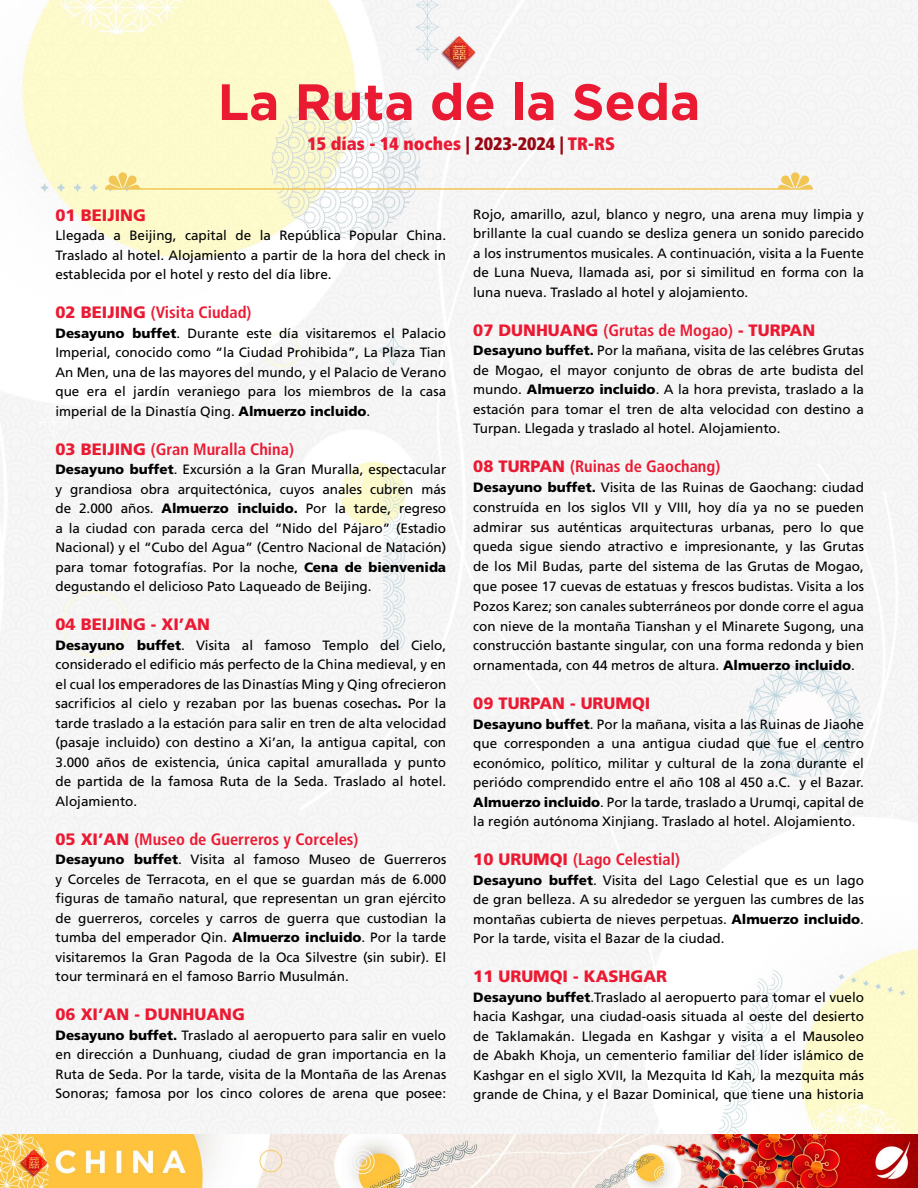
<style>
.page{position:relative;width:918px;height:1188px;background:#fff}
.page>*{position:absolute;margin:0;border:0;box-sizing:border-box;transform-origin:0 0}
.t1{font:700 51px "Gotham";color:#eb1a33}
.t2{font:900 condensed 18px "Frutiger";color:#eb1a33}
.t3{font:700 condensed 16.5px "Frutiger";color:#eb1a33}
.t4{font:900 16.5px "Frutiger";color:#eb1a33}
.t5{font:13.5px/19.5px "Frutiger";color:#000;text-align:justify}
.s1{color:#980713}
.s2{font-weight:900;font-stretch:normal}
.s3{font-weight:900}
.s4{font-weight:700;font-stretch:condensed}
</style>
<div class="page">
<img style="left:0;top:1181px;width:918px;height:7px">
<img style="left:0;top:0;width:918px;height:1181px">
<svg style="left:791px;top:172px;width:9px;height:17px"></svg>
<svg style="left:778px;top:175px;width:35px;height:13px"></svg>
<div style="left:119px;top:172px;width:8px;height:17px;background:#f2c655;border-radius:4px"></div>
<svg style="left:105px;top:175px;width:35px;height:13px"></svg>
<hr style="left:105px;top:188px;width:708px;height:2px;background:#f2c655">
<h1 class="t1" style="left:218px;top:72px;width:484px">La Ruta de la Seda</h1>
<h2 class="t2" style="left:307px;top:133px;width:309px">15 días - 14 noches <span class="s1">| 2023-2024 |</span> TR-RS</h2>
<p class="t4" style="left:56px;top:205px;width:92px">01 BEIJING</p>
<p class="t5" style="left:56px;top:226px;width:392px">Llegada a Beijing, capital de la República Popular China.<br>Traslado al hotel. Alojamiento a partir de la hora del check in establecida por el hotel y resto del día libre.</p>
<p class="t3" style="left:56px;top:303px;width:197px"><span class="s2">02 BEIJING</span> (Visita Ciudad)</p>
<p class="t5" style="left:56px;top:323px;width:392px"><span class="s3">Desayuno buffet</span>. Durante este día visitaremos el Palacio Imperial, conocido como “la Ciudad Prohibida”, La Plaza Tian An Men, una de las mayores del mundo, y el Palacio de Verano que era el jardín veraniego para los miembros de la casa imperial de la Dinastía Qing. <span class="s3">Almuerzo incluido</span>.</p>
<p class="t3" style="left:56px;top:439px;width:240px"><span class="s2">03 BEIJING</span> (Gran Muralla China)</p>
<p class="t5" style="left:56px;top:460px;width:392px"><span class="s3">Desayuno buffet</span>. Excursión a la Gran Muralla, espectacular y grandiosa obra arquitectónica, cuyos anales cubren más de 2.000 años. <span class="s3">Almuerzo incluido.</span> Por la tarde, regreso a la ciudad con parada cerca del “Nido del Pájaro” (Estadio Nacional) y el “Cubo del Agua” (Centro Nacional de Natación) para tomar fotografías. Por la noche, <span class="s3">Cena de bienvenida </span>degustando el delicioso Pato Laqueado de Beijing.</p>
<p class="t4" style="left:56px;top:615px;width:156px">04 BEIJING - XI’AN</p>
<p class="t5" style="left:56px;top:635px;width:392px"><span class="s3">Desayuno buffet</span>. Visita al famoso Templo del Cielo, considerado el edificio más perfecto de la China medieval, y en el cual los emperadores de las Dinastías Ming y Qing ofrecieron sacrificios al cielo y rezaban por las buenas cosechas<span class="s3">.</span> Por la tarde traslado a la estación para salir en tren de alta velocidad (pasaje incluido) con destino a Xi’an, la antigua capital, con 3.000 años de existencia, única capital amurallada y punto de partida de la famosa Ruta de la Seda. Traslado al hotel.<br>Alojamiento.</p>
<p class="t3" style="left:56px;top:829px;width:305px"><span class="s2">05 XI’AN</span> (Museo de Guerreros y Corceles)</p>
<p class="t5" style="left:56px;top:850px;width:392px"><span class="s3">Desayuno buffet</span>. Visita al famoso Museo de Guerreros y Corceles de Terracota, en el que se guardan más de 6.000 figuras de tamaño natural, que representan un gran ejército de guerreros, corceles y carros de guerra que custodian la tumba del emperador Qin. <span class="s3">Almuerzo incluido</span>. Por la tarde visitaremos la Gran Pagoda de la Oca Silvestre (sin subir). El tour terminará en el famoso Barrio Musulmán.</p>
<p class="t4" style="left:56px;top:1005px;width:191px">06 XI’AN - DUNHUANG</p>
<p class="t5" style="left:56px;top:1025px;width:392px"><span class="s3">Desayuno buffet.</span> Traslado al aeropuerto para salir en vuelo en dirección a Dunhuang, ciudad de gran importancia en la Ruta de Seda. Por la tarde, visita de la Montaña de las Arenas Sonoras; famosa por los cinco colores de arena que posee:</p>
<p class="t5" style="left:473px;top:204px;width:392px">Rojo, amarillo, azul, blanco y negro, una arena muy limpia y brillante la cual cuando se desliza genera un sonido parecido a los instrumentos musicales. A continuación, visita a la Fuente de Luna Nueva, llamada asi, por si similitud en forma con la luna nueva. Traslado al hotel y alojamiento.</p>
<p class="t4" style="left:473px;top:320px;width:344px">07 DUNHUANG <span class="s4">(Grutas de Mogao)</span> - TURPAN</p>
<p class="t5" style="left:473px;top:341px;width:392px"><span class="s3">Desayuno buffet.</span> Por la mañana, visita de las celébres Grutas de Mogao, el mayor conjunto de obras de arte budista del mundo. <span class="s3">Almuerzo incluido</span>. A la hora prevista, traslado a la estación para tomar el tren de alta velocidad con destino a Turpan. Llegada y traslado al hotel. Alojamiento.</p>
<p class="t3" style="left:473px;top:457px;width:249px"><span class="s2">08 TURPAN</span> (Ruinas de Gaochang)</p>
<p class="t5" style="left:473px;top:477px;width:392px"><span class="s3">Desayuno buffet.</span> Visita de las Ruinas de Gaochang: ciudad construída en los siglos VII y VIII, hoy día ya no se pueden admirar sus auténticas arquitecturas urbanas, pero lo que queda sigue siendo atractivo e impresionante, y las Grutas de los Mil Budas, parte del sistema de las Grutas de Mogao, que posee 17 cuevas de estatuas y frescos budistas. Visita a los Pozos Karez; son canales subterráneos por donde corre el agua con nieve de la montaña Tianshan y el Minarete Sugong, una construcción bastante singular, con una forma redonda y bien ornamentada, con 44 metros de altura. <span class="s3">Almuerzo incluido</span>.</p>
<p class="t4" style="left:473px;top:693px;width:179px">09 TURPAN - URUMQI</p>
<p class="t5" style="left:473px;top:714px;width:392px"><span class="s3">Desayuno buffet</span>. Por la mañana, visita a las Ruinas de Jiaohe que corresponden a una antigua ciudad que fue el centro económico, político, militar y cultural de la zona durante el periódo comprendido entre el año 108 al 450 a.C. y el Bazar.<br><span class="s3">Almuerzo incluido</span>. Por la tarde, traslado a Urumqi, capital de la región autónoma Xinjiang. Traslado al hotel. Alojamiento.</p>
<p class="t3" style="left:473px;top:850px;width:208px"><span class="s2">10 URUMQI</span> (Lago Celestial)</p>
<p class="t5" style="left:473px;top:870px;width:392px"><span class="s3">Desayuno buffet</span>. Visita del Lago Celestial que es un lago de gran belleza. A su alrededor se yerguen las cumbres de las montañas cubierta de nieves perpetuas. <span class="s3">Almuerzo incluido</span>.<br>Por la tarde, visita el Bazar de la ciudad.</p>
<p class="t4" style="left:473px;top:966px;width:195px">11 URUMQI - KASHGAR</p>
<p class="t5" style="left:473px;top:987px;width:392px"><span class="s3">Desayuno buffet</span>.Traslado al aeropuerto para tomar el vuelo hacia Kashgar, una ciudad-oasis situada al oeste del desierto de Taklamakán. Llegada en Kashgar y visita a el Mausoleo de Abakh Khoja, un cementerio familiar del líder islámico de Kashgar en el siglo XVII, la Mezquita Id Kah, la mezquita más grande de China, y el Bazar Dominical, que tiene una historia</p>
</div>
